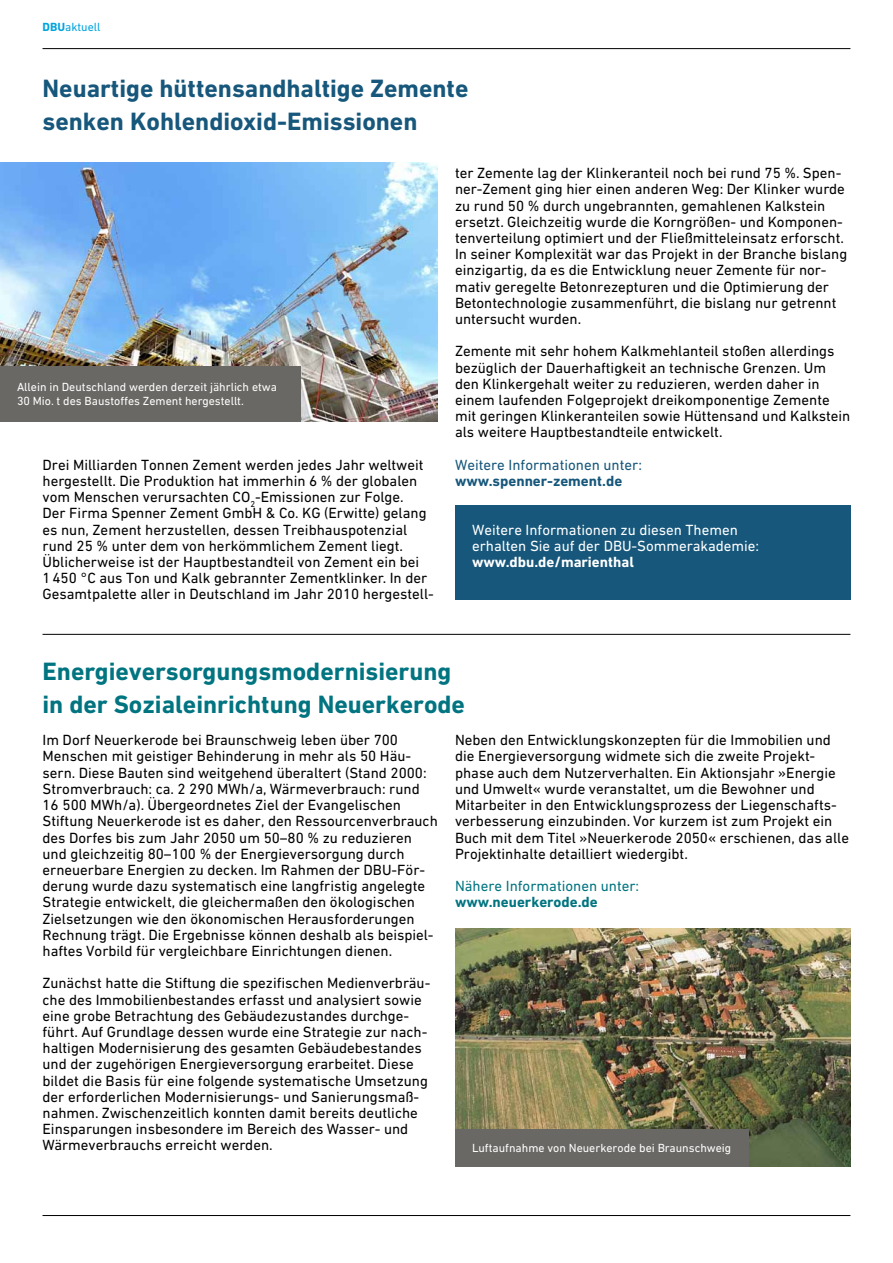
<style>
.page{position:relative;width:893px;height:1263px;background:#fff}
.page>*{position:absolute;margin:0;border:0;box-sizing:border-box;transform-origin:0 0}
.Überschrift_17pt_pet{font:700 25.5px/32.4px "DIN Next W1 G";color:#007480}
.Überschrift_17pt_bla{font:700 25.5px/32.4px "DIN Next W1 G";color:#16577b}
.Text_10pt_schwarz{font:15px/16.2px "DIN Next W1 G";color:#000}
.Text_10pt_weiss{font:15px/16.2px "DIN Next W1 G";color:#fff}
.Text_10pt_blau_dkl{font:15px "DIN Next W1 G";color:#16577b}
.Text_10pt_petrol{font:15px "DIN Next W1 G";color:#007480}
.Überschrift_10pt_bla{font:700 15px "DIN Next W1 G";color:#16577b}
.Überschrift_10pt_wei{font:700 15px "DIN Next W1 G";color:#fff}
.Überschrift_10pt_pet{font:700 15px "DIN Next W1 G";color:#007480}
.BU_weiß{font:12px/14.4px "DIN Next W1 G";color:#fff}
.t1{font:12px "DIN Next W1 G";color:#00a4df}
.s1{font-weight:700}
</style>
<div class="page">
<hr style="left:43px;top:1215px;width:807px;height:1px;background:#000">
<hr style="left:43px;top:634px;width:807px;height:1px;background:#000">
<div style="left:455px;top:505px;width:395px;height:94px;background:#16577b"></div>
<img style="left:455px;top:929px;width:395px;height:237px">
<img style="left:0;top:162px;width:438px;height:259px">
<div style="left:455px;top:1128px;width:293px;height:38px;background:#6a6864"></div>
<div style="left:0;top:366px;width:300px;height:55px;background:#6a6864"></div>
<hr style="left:43px;top:48px;width:807px;height:1px;background:#000">
<p class="t1" style="left:43px;top:20px;width:60px"><span class="s1">DBU</span>aktuell</p>
<p class="Überschrift_17pt_bla" style="left:43px;top:72px;width:427px">Neuartige hüttensandhaltige Zemente senken Kohlendioxid-Emissionen</p>
<p class="BU_weiß" style="left:17px;top:379px;width:262px">Allein in Deutschland werden derzeit jährlich etwa<br>30 Mio. t des Baustoffes Zement hergestellt.</p>
<p class="Text_10pt_schwarz" style="left:43px;top:456px;width:383px">Drei Milliarden Tonnen Zement werden jedes Jahr weltweit hergestellt. Die Produktion hat immerhin 6 % der globalen vom Menschen verursachten CO<sub>2</sub>-Emissionen zur Folge.</p>
<p class="Text_10pt_schwarz" style="left:43px;top:505px;width:386px">Der Firma Spenner Zement GmbH &amp; Co. KG (Erwitte) gelang es nun, Zement herzustellen, dessen Treibhauspotenzial rund 25 % unter dem von herkömmlichem Zement liegt.</p>
<p class="Text_10pt_schwarz" style="left:43px;top:554px;width:393px">Üblicherweise ist der Hauptbestandteil von Zement ein bei<br>1450 °C aus Ton und Kalk gebrannter Zementklinker. In der<br>Gesamtpalette aller in Deutschland im Jahr 2010 hergestell-</p>
<p class="Text_10pt_schwarz" style="left:455px;top:165px;width:394px">ter Zemente lag der Klinkeranteil noch bei rund 75 %. Spen&shy;ner-Zement ging hier einen anderen Weg: Der Klinker wurde zu rund 50 % durch ungebrannten, gemahlenen Kalkstein ersetzt. Gleichzeitig wurde die Korngrößen- und Komponen&shy;tenverteilung optimiert und der Fließmitteleinsatz erforscht.<br>In seiner Komplexität war das Projekt in der Branche bislang einzigartig, da es die Entwicklung neuer Zemente für nor&shy;mativ geregelte Betonrezepturen und die Optimierung der Betontechnologie zusammenführt, die bislang nur getrennt untersucht wurden.</p>
<p class="Text_10pt_schwarz" style="left:455px;top:343px;width:397px">Zemente mit sehr hohem Kalkmehlanteil stoßen allerdings bezüglich der Dauerhaftigkeit an technische Grenzen. Um den Klinkergehalt weiter zu reduzieren, werden daher in einem laufenden Folgeprojekt dreikomponentige Zemente mit geringen Klinkeranteilen sowie Hüttensand und Kalkstein als weitere Hauptbestandteile entwickelt.</p>
<p class="Text_10pt_blau_dkl" style="left:455px;top:456px;width:189px">Weitere Informationen unter:</p>
<h1 class="Überschrift_10pt_bla" style="left:455px;top:472px;width:169px">www.spenner-zement.de</h1>
<p class="Text_10pt_weiss" style="left:472px;top:521px;width:289px">Weitere Informationen zu diesen Themen erhalten Sie auf der DBU-Sommerakademie:</p>
<h1 class="Überschrift_10pt_wei" style="left:472px;top:553px;width:163px">www.dbu.de/marienthal</h1>
<p class="Überschrift_17pt_pet" style="left:43px;top:655px;width:424px">Energieversorgungsmodernisierung in der Sozialeinrichtung Neuerkerode</p>
<p class="Text_10pt_schwarz" style="left:43px;top:732px;width:397px">Im Dorf Neuerkerode bei Braunschweig leben über 700<br>Menschen mit geistiger Behinderung in mehr als 50 Häu&shy;sern. Diese Bauten sind weitgehend überaltert (Stand 2000:<br>Stromverbrauch: ca. 2 290 MWh/a, Wärmeverbrauch: rund 16 500 MWh/a). Übergeordnetes Ziel der Evangelischen Stiftung Neuerkerode ist es daher, den Ressourcenverbrauch des Dorfes bis zum Jahr 2050 um 50–80 % zu reduzieren und gleichzeitig 80–100 % der Energieversorgung durch erneuerbare Energien zu decken. Im Rahmen der DBU-För&shy;derung wurde dazu systematisch eine langfristig angelegte Strategie entwickelt, die gleichermaßen den ökologischen Zielsetzungen wie den ökonomischen Herausforderungen Rechnung trägt. Die Ergebnisse können deshalb als beispiel&shy;haftes Vorbild für vergleichbare Einrichtungen dienen.</p>
<p class="Text_10pt_schwarz" style="left:43px;top:975px;width:389px">Zunächst hatte die Stiftung die spezifischen Medienverbräu&shy;che des Immobilienbestandes erfasst und analysiert sowie eine grobe Betrachtung des Gebäudezustandes durchge&shy;führt. Auf Grundlage dessen wurde eine Strategie zur nach&shy;haltigen Modernisierung des gesamten Gebäudebestandes und der zugehörigen Energieversorgung erarbeitet. Diese bildet die Basis für eine folgende systematische Umsetzung der erforderlichen Modernisierungs- und Sanierungsmaß&shy;nahmen. Zwischenzeitlich konnten damit bereits deutliche Einsparungen insbesondere im Bereich des Wasser- und Wärmeverbrauchs erreicht werden.</p>
<p class="Text_10pt_schwarz" style="left:455px;top:732px;width:395px">Neben den Entwicklungskonzepten für die Immobilien und die Energieversorgung widmete sich die zweite Projekt&shy;phase auch dem Nutzerverhalten. Ein Aktionsjahr »Energie und Umwelt« wurde veranstaltet, um die Bewohner und Mitarbeiter in den Entwicklungsprozess der Liegenschafts&shy;verbesserung einzubinden. Vor kurzem ist zum Projekt ein Buch mit dem Titel »Neuerkerode 2050« erschienen, das alle Projektinhalte detailliert wiedergibt.</p>
<p class="Text_10pt_petrol" style="left:455px;top:877px;width:186px">Nähere Informationen unter:</p>
<h1 class="Überschrift_10pt_pet" style="left:455px;top:893px;width:144px">www.neuerkerode.de</h1>
<p class="BU_weiß" style="left:472px;top:1141px;width:261px">Luftaufnahme von Neuerkerode bei Braunschweig</p>
</div>
